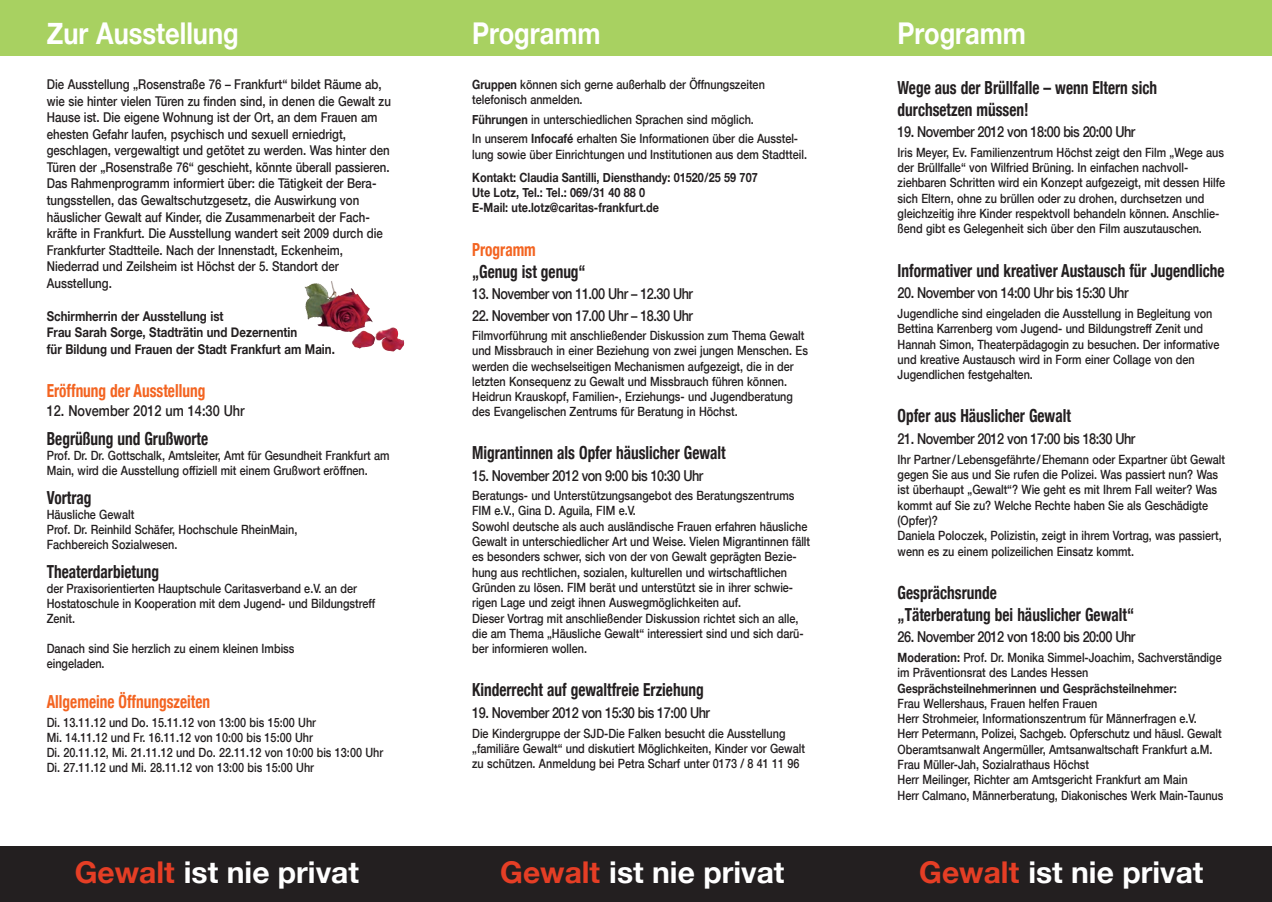
<style>
.page{position:relative;width:1272px;height:902px;background:#fff}
.page>*{position:absolute;margin:0;border:0;box-sizing:border-box;transform-origin:0 0}
.t1{font:700 30px "Helvetica Neue";color:#fff}
.t2{font:700 30px "Helvetica Neue";color:#fff;scale:.85 1}
.t3{font:700 condensed 18px/21.6px "Helvetica Neue";color:#231f20;scale:.85 1}
.t4{font:700 condensed 18px "Helvetica Neue";color:#f36421;scale:.85 1}
.t5{font:500 15px "Helvetica Neue";letter-spacing:-.04em;color:#231f20;scale:.85 1}
.t6{font:500 15px "Helvetica Neue";color:#231f20;scale:.85 1}
.t7{font:500 13.5px/16.5px "Helvetica Neue";color:#231f20;scale:.85 1}
.t8{font:700 13.5px/16.5px "Helvetica Neue";color:#231f20;scale:.85 1}
.t9{font:500 12.75px/15.3px "Helvetica Neue";color:#231f20;scale:.85 1}
.t10{font:700 12.75px/15.3px "Helvetica Neue";color:#231f20;scale:.85 1}
.s1{font-weight:700}
.s2{color:#e53e25}
</style>
<div class="page">
<div style="left:0;top:0;width:1271px;height:55px;background:#a8d161"></div>
<div style="left:0;top:846px;width:1271px;height:55px;background:#231f20"></div>
<img style="left:304px;top:281px;width:29px;height:20px">
<h1 class="t2" style="left:47px;top:10px;width:227px">Zur Ausstellung</h1>
<h1 class="t2" style="left:472px;top:10px;width:153px">Programm</h1>
<h1 class="t2" style="left:897px;top:10px;width:153px">Programm</h1>
<h2 class="t3" style="left:897px;top:75px;width:307px">Wege aus der Brüllfalle – wenn Eltern sich durchsetzen müssen!</h2>
<p class="t5" style="left:897px;top:120px;width:281px">19. November 2012 von 18:00 bis 20:00 Uhr</p>
<p class="t9" style="left:897px;top:144px;width:387px">Iris Meyer, Ev. Familienzentrum Höchst zeigt den Film „Wege aus der Brüllfalle“ von Wilfried Brüning. In einfachen nachvoll&shy;ziehbaren Schritten wird ein Konzept aufgezeigt, mit dessen Hilfe sich Eltern, ohne zu brüllen oder zu drohen, durchsetzen und gleichzeitig ihre Kinder respektvoll behandeln können. Anschlie&shy;ßend gibt es Gelegenheit sich über den Film auszutauschen.</p>
<h2 class="t3" style="left:897px;top:258px;width:386px">Informativer und kreativer Austausch für Jugendliche</h2>
<p class="t5" style="left:897px;top:281px;width:273px">20. November von 14:00 Uhr bis 15:30 Uhr</p>
<p class="t9" style="left:897px;top:305px;width:380px">Jugendliche sind eingeladen die Ausstellung in Begleitung von Bettina Karrenberg vom Jugend- und Bildungstreff Zenit und Hannah Simon, Theaterpädagogin zu besuchen. Der informative und kreative Austausch wird in Form einer Collage von den Jugendlichen festgehalten.</p>
<h2 class="t3" style="left:897px;top:404px;width:205px">Opfer aus Häuslicher Gewalt</h2>
<p class="t5" style="left:897px;top:426px;width:281px">21. November 2012 von 17:00 bis 18:30 Uhr</p>
<p class="t9" style="left:897px;top:451px;width:387px">Ihr Partner / Lebensgefährte / Ehemann oder Expartner übt Gewalt gegen Sie aus und Sie rufen die Polizei. Was passiert nun? Was ist überhaupt „Gewalt“? Wie geht es mit Ihrem Fall weiter? Was kommt auf Sie zu? Welche Rechte haben Sie als Geschädigte (Opfer)?<br>Daniela Poloczek, Polizistin, zeigt in ihrem Vortrag, was passiert, wenn es zu einem polizeilichen Einsatz kommt.</p>
<h2 class="t3" style="left:897px;top:580px;width:280px">Gesprächsrunde<br>„Täterberatung bei häuslicher Gewalt“</h2>
<p class="t5" style="left:897px;top:625px;width:281px">26. November 2012 von 18:00 bis 20:00 Uhr</p>
<p class="t9" style="left:897px;top:649px;width:383px"><span class="s1">Moderation:</span> Prof. Dr. Monika Simmel-Joachim, Sachverständige im Präventionsrat des Landes Hessen</p>
<p class="t10" style="left:897px;top:680px;width:330px">Gesprächsteilnehmerinnen und Gesprächsteilnehmer:</p>
<p class="t9" style="left:897px;top:695px;width:384px">Frau Wellershaus, Frauen helfen Frauen<br>Herr Strohmeier, Informationszentrum für Männerfragen e.V.<br>Herr Petermann, Polizei, Sachgeb. Opferschutz und häusl. Gewalt Oberamtsanwalt Angermüller, Amtsanwaltschaft Frankfurt a.M.<br>Frau Müller-Jah, Sozialrathaus Höchst<br>Herr Meilinger, Richter am Amtsgericht Frankfurt am Main<br>Herr Calmano, Männerberatung, Diakonisches Werk Main-Taunus</p>
<p class="t9" style="left:472px;top:76px;width:346px"><span class="s1">Gruppen</span> können sich gerne außerhalb der Öffnungszeiten telefonisch anmelden.</p>
<p class="t9" style="left:472px;top:109px;width:385px;line-height:19.5px"><span class="s1">Führungen</span> in unterschiedlichen Sprachen sind möglich.<br>In unserem <span class="s1">Infocafé</span> erhalten Sie Informationen über die Ausstel-</p>
<p class="t9" style="left:472px;top:146px;width:395px">lung sowie über Einrichtungen und Institutionen aus dem Stadtteil.</p>
<p class="t10" style="left:472px;top:170px;width:337px">Kontakt: Claudia Santilli, Diensthandy: 01520 / 25 59 707<br>Ute Lotz, Tel.: Tel.: 069 / 31 40 88 0<br>E-Mail: ute.lotz@caritas-frankfurt.de</p>
<h2 class="t4" style="left:472px;top:235px;width:76px">Programm</h2>
<h2 class="t3" style="left:472px;top:259px;width:135px">„Genug ist genug“</h2>
<p class="t5" style="left:472px;top:282px;width:261px">13. November von 11.00 Uhr – 12.30 Uhr</p>
<p class="t5" style="left:472px;top:304px;width:261px">22. November von 17.00 Uhr – 18.30 Uhr</p>
<p class="t9" style="left:472px;top:328px;width:396px">Filmvorführung mit anschließender Diskussion zum Thema Gewalt und Missbrauch in einer Beziehung von zwei jungen Menschen. Es werden die wechselseitigen Mechanismen aufgezeigt, die in der letzten Konsequenz zu Gewalt und Missbrauch führen können.<br>Heidrun Krauskopf, Familien-, Erziehungs- und Jugendberatung des Evangelischen Zentrums für Beratung in Höchst.</p>
<h2 class="t3" style="left:472px;top:440px;width:300px">Migrantinnen als Opfer häuslicher Gewalt</h2>
<p class="t5" style="left:472px;top:463px;width:273px">15. November 2012 von 9:00 bis 10:30 Uhr</p>
<p class="t9" style="left:472px;top:487px;width:399px">Beratungs- und Unterstützungsangebot des Beratungszentrums FIM e.V., Gina D. Aguila, FIM e.V.<br>Sowohl deutsche als auch ausländische Frauen erfahren häusliche Gewalt in unterschiedlicher Art und Weise. Vielen Migrantinnen fällt es besonders schwer, sich von der von Gewalt geprägten Bezie&shy;hung aus rechtlichen, sozialen, kulturellen und wirtschaftlichen Gründen zu lösen. FIM berät und unterstützt sie in ihrer schwie&shy;rigen Lage und zeigt ihnen Auswegmöglichkeiten auf.<br>Dieser Vortrag mit anschließender Diskussion richtet sich an alle, die am Thema „Häusliche Gewalt“ interessiert sind und sich darü&shy;ber informieren wollen.</p>
<h2 class="t3" style="left:472px;top:678px;width:274px">Kinderrecht auf gewaltfreie Erziehung</h2>
<p class="t5" style="left:472px;top:700px;width:281px">19. November 2012 von 15:30 bis 17:00 Uhr</p>
<p class="t9" style="left:472px;top:725px;width:393px">Die Kindergruppe der SJD-Die Falken besucht die Ausstellung „familiäre Gewalt“ und diskutiert Möglichkeiten, Kinder vor Gewalt zu schützen. Anmeldung bei Petra Scharf unter 0173 / 8 41 11 96</p>
<p class="t7" style="left:47px;top:76px;width:406px">Die Ausstellung „Rosenstraße 76 – Frankfurt“ bildet Räume ab, wie sie hinter vielen Türen zu finden sind, in denen die Gewalt zu Hause ist. Die eigene Wohnung ist der Ort, an dem Frauen am ehesten Gefahr laufen, psychisch und sexuell erniedrigt, geschlagen, vergewaltigt und getötet zu werden. Was hinter den Türen der „Rosenstraße 76“ geschieht, könnte überall passieren.<br>Das Rahmenprogramm informiert über: die Tätigkeit der Bera&shy;tungsstellen, das Gewaltschutzgesetz, die Auswirkung von häuslicher Gewalt auf Kinder, die Zusammenarbeit der Fach&shy;kräfte in Frankfurt. Die Ausstellung wandert seit 2009 durch die Frankfurter Stadtteile. Nach der Innenstadt, Eckenheim, Niederrad und Zeilsheim ist Höchst der 5. Standort der Ausstellung.</p>
<p class="t8" style="left:47px;top:308px;width:340px">Schirmherrin der Ausstellung ist<br>Frau Sarah Sorge, Stadträtin und Dezernentin<br>für Bildung und Frauen der Stadt Frankfurt am Main.</p>
<h2 class="t4" style="left:47px;top:376px;width:188px">Eröffnung der Ausstellung</h2>
<p class="t6" style="left:47px;top:398px;width:234px">12. November 2012 um 14:30 Uhr</p>
<h2 class="t3" style="left:47px;top:426px;width:191px">Begrüßung und Grußworte</h2>
<p class="t9" style="left:47px;top:447px;width:405px">Prof. Dr. Dr. Gottschalk, Amtsleiter, Amt für Gesundheit Frankfurt am<br>Main, wird die Ausstellung offiziell mit einem Grußwort eröffnen.</p>
<h2 class="t3" style="left:47px;top:485px;width:54px">Vortrag</h2>
<p class="t9" style="left:47px;top:506px;width:296px">Häusliche Gewalt<br>Prof. Dr. Reinhild Schäfer, Hochschule RheinMain,<br>Fachbereich Sozialwesen.</p>
<h2 class="t3" style="left:47px;top:559px;width:133px">Theaterdarbietung</h2>
<p class="t9" style="left:47px;top:580px;width:388px">der Praxisorientierten Hauptschule Caritasverband e.V. an der<br>Hostatoschule in Kooperation mit dem Jugend- und Bildungstreff<br>Zenit.</p>
<p class="t9" style="left:47px;top:640px;width:293px">Danach sind Sie herzlich zu einem kleinen Imbiss eingeladen.</p>
<h2 class="t4" style="left:47px;top:686px;width:194px">Allgemeine Öffnungszeiten</h2>
<p class="t9" style="left:47px;top:714px;width:397px">Di. 13.11.12 und Do. 15.11.12 von 13:00 bis 15:00 Uhr<br>Mi. 14.11.12 und Fr. 16.11.12 von 10:00 bis 15:00 Uhr<br>Di. 20.11.12, Mi. 21.11.12 und Do. 22.11.12 von 10:00 bis 13:00 Uhr Di. 27.11.12 und Mi. 28.11.12 von 13:00 bis 15:00 Uhr</p>
<h1 class="t1" style="left:75px;top:848px;width:286px"><span class="s2">Gewalt</span> ist nie privat</h1>
<h1 class="t1" style="left:500px;top:848px;width:286px"><span class="s2">Gewalt</span> ist nie privat</h1>
<h1 class="t1" style="left:919px;top:848px;width:286px"><span class="s2">Gewalt</span> ist nie privat</h1>
</div>
